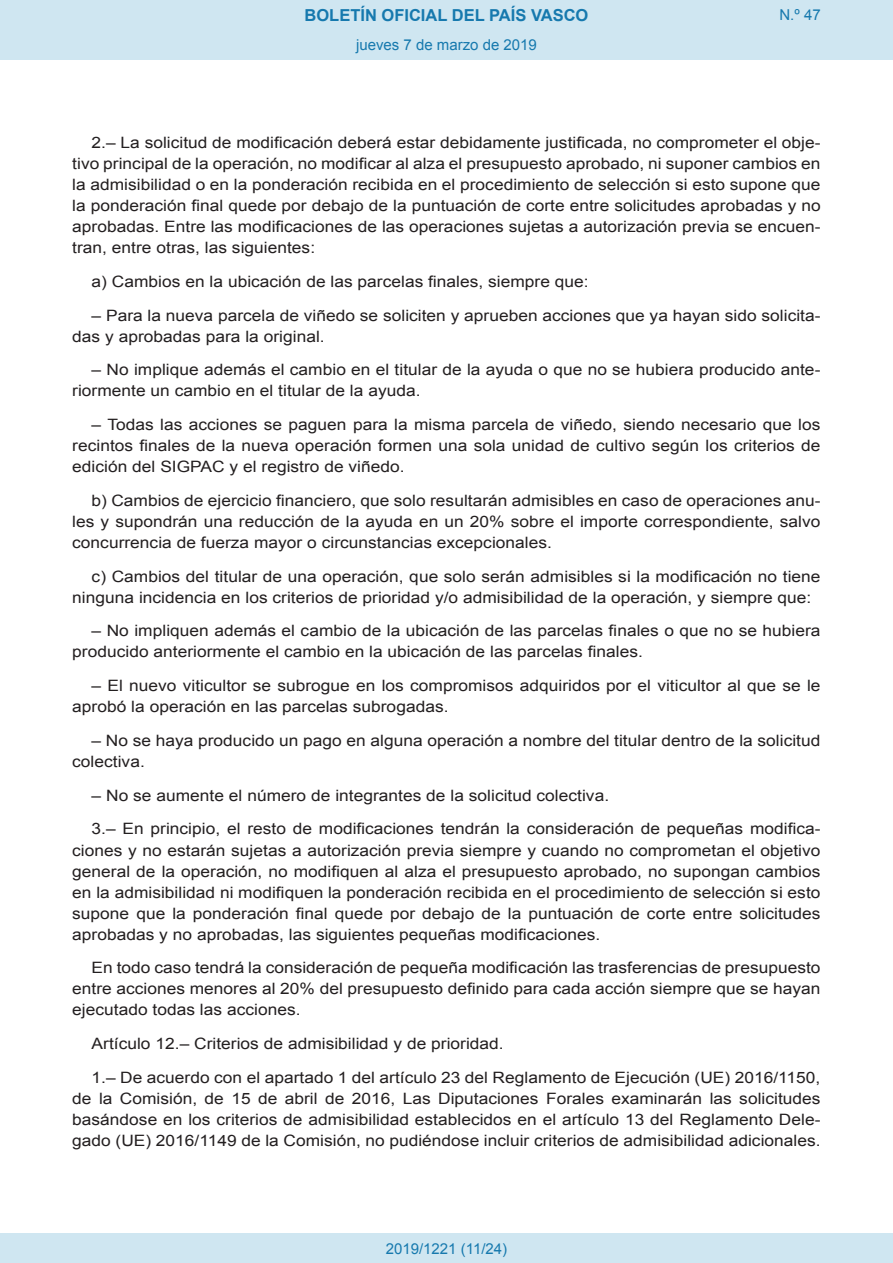
<style>
.page{position:relative;width:893px;height:1263px;background:#fff}
.page>*{position:absolute;margin:0;border:0;box-sizing:border-box;transform-origin:0 0}
.t1{font:700 16.5px "Arial";color:#1679ae}
.BOPVDetalle{font:15.6px/21px "Arial";color:#231f20;text-align:justify;scale:1.11 1}
.Paginacion_Centro{font:15px "Arial";color:#1679ae}
</style>
<div class="page">
<div style="left:0;top:0;width:893px;height:60px;background:#cfe6f1"></div>
<div style="left:0;top:1233px;width:893px;height:30px;background:#cfe6f1"></div>
<p class="t1" style="left:305px;top:4px;width:285px">BOLETÍN OFICIAL DEL PAÍS VASCO</p>
<p class="Paginacion_Centro" style="left:356px;top:35px;width:182px">jueves 7 de marzo de 2019</p>
<p class="Paginacion_Centro" style="left:779px;top:5px;width:43px">N.º 47</p>
<p class="BOPVDetalle" style="left:72px;top:132px;width:676px;text-indent:19px">2.– La solicitud de modificación deberá estar debidamente justificada, no comprometer el obje&shy;tivo principal de la operación, no modificar al alza el presupuesto aprobado, ni suponer cambios en la admisibilidad o en la ponderación recibida en el procedimiento de selección si esto supone que la ponderación final quede por debajo de la puntuación de corte entre solicitudes aprobadas y no aprobadas. Entre las modificaciones de las operaciones sujetas a autorización previa se encuen&shy;tran, entre otras, las siguientes:</p>
<p class="BOPVDetalle" style="left:92px;top:271px;width:449px">a) Cambios en la ubicación de las parcelas finales, siempre que:</p>
<p class="BOPVDetalle" style="left:72px;top:305px;width:676px;text-indent:19px">– Para la nueva parcela de viñedo se soliciten y aprueben acciones que ya hayan sido solicita&shy;das y aprobadas para la original.</p>
<p class="BOPVDetalle" style="left:72px;top:360px;width:676px;text-indent:19px">– No implique además el cambio en el titular de la ayuda o que no se hubiera producido ante&shy;riormente un cambio en el titular de la ayuda.</p>
<p class="BOPVDetalle" style="left:72px;top:414px;width:676px;text-indent:19px">– Todas las acciones se paguen para la misma parcela de viñedo, siendo necesario que los recintos finales de la nueva operación formen una sola unidad de cultivo según los criterios de edición del SIGPAC y el registro de viñedo.</p>
<p class="BOPVDetalle" style="left:72px;top:490px;width:676px;text-indent:19px">b) Cambios de ejercicio financiero, que solo resultarán admisibles en caso de operaciones anu&shy;les y supondrán una reducción de la ayuda en un 20% sobre el importe correspondiente, salvo concurrencia de fuerza mayor o circunstancias excepcionales.</p>
<p class="BOPVDetalle" style="left:72px;top:566px;width:676px;text-indent:19px">c) Cambios del titular de una operación, que solo serán admisibles si la modificación no tiene ninguna incidencia en los criterios de prioridad y/o admisibilidad de la operación, y siempre que:</p>
<p class="BOPVDetalle" style="left:72px;top:621px;width:676px;text-indent:19px">– No impliquen además el cambio de la ubicación de las parcelas finales o que no se hubiera producido anteriormente el cambio en la ubicación de las parcelas finales.</p>
<p class="BOPVDetalle" style="left:72px;top:675px;width:676px;text-indent:19px">– El nuevo viticultor se subrogue en los compromisos adquiridos por el viticultor al que se le aprobó la operación en las parcelas subrogadas.</p>
<p class="BOPVDetalle" style="left:72px;top:730px;width:675px;text-indent:19px">– No se haya producido un pago en alguna operación a nombre del titular dentro de la solicitud colectiva.</p>
<p class="BOPVDetalle" style="left:92px;top:785px;width:468px">– No se aumente el número de integrantes de la solicitud colectiva.</p>
<p class="BOPVDetalle" style="left:72px;top:819px;width:676px;text-indent:19px">3.– En principio, el resto de modificaciones tendrán la consideración de pequeñas modifica&shy;ciones y no estarán sujetas a autorización previa siempre y cuando no comprometan el objetivo general de la operación, no modifiquen al alza el presupuesto aprobado, no supongan cambios en la admisibilidad ni modifiquen la ponderación recibida en el procedimiento de selección si esto supone que la ponderación final quede por debajo de la puntuación de corte entre solicitudes aprobadas y no aprobadas, las siguientes pequeñas modificaciones.</p>
<p class="BOPVDetalle" style="left:72px;top:957px;width:676px;text-indent:19px">En todo caso tendrá la consideración de pequeña modificación las trasferencias de presupuesto entre acciones menores al 20% del presupuesto definido para cada acción siempre que se hayan ejecutado todas las acciones.</p>
<p class="BOPVDetalle" style="left:92px;top:1033px;width:373px">Artículo 12.– Criterios de admisibilidad y de prioridad.</p>
<p class="BOPVDetalle" style="left:72px;top:1067px;width:676px;text-indent:19px">1.– De acuerdo con el apartado 1 del artículo 23 del Reglamento de Ejecución (UE) 2016/1150, de la Comisión, de 15 de abril de 2016, Las Diputaciones Forales examinarán las solicitudes basándose en los criterios de admisibilidad establecidos en el artículo 13 del Reglamento Dele&shy;gado (UE) 2016/1149 de la Comisión, no pudiéndose incluir criterios de admisibilidad adicionales.</p>
<p class="Paginacion_Centro" style="left:386px;top:1238px;width:123px">2019/1221 (11/24)</p>
</div>
